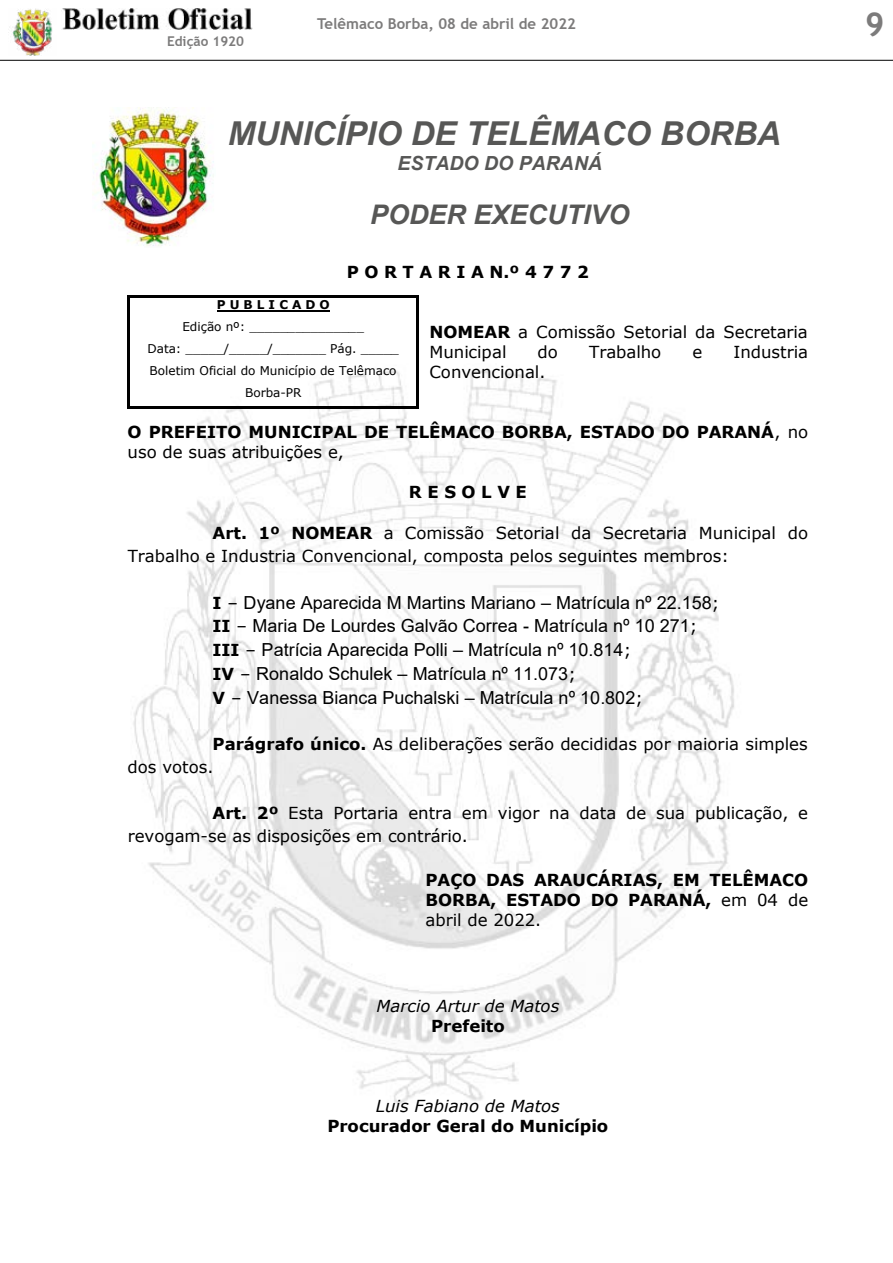
<style>
.page{position:relative;width:893px;height:1263px;background:#fff}
.page>*{position:absolute;margin:0;border:0;box-sizing:border-box;transform-origin:0 0}
.t1{font:italic 700 33px "Arial";color:#575756}
.t2{font:700 33px "Trebuchet MS";color:#7c7b7b}
.t3{font:italic 700 27px "Arial";color:#575756}
.t4{font:italic 700 19.5px "Arial";color:#575756}
.t5{font:18px/23.9px "Arial";color:#000}
.t6{font:16.5px/23.1px "Verdana";color:#000}
.t7{font:700 16.5px/20.1px "Verdana";color:#000}
.t8{font:italic 16.5px "Verdana";color:#000}
.t9{font:700 15px "Trebuchet MS";color:#7c7b7b}
.t10{font:700 13.5px "Trebuchet MS";color:#7c7b7b}
.t11{font:12px/21.9px "Verdana";letter-spacing:-.005em;color:#000;text-align:center}
.t12{font:700 12px "Verdana";color:#000}
.s1{font-weight:700}
.s2{font-weight:400}
.s3{font-family:"Verdana";font-weight:700;font-size:16.5px}
.s4{font-family:"Verdana";font-size:16.5px}
</style>
<div class="page">
<img style="left:9px;top:9px;width:44px;height:47px">
<img style="left:62px;top:8px;width:191px;height:21px">
<hr style="left:0;top:60px;width:893px;height:1px;background:#000">
<img style="left:93px;top:107px;width:121px;height:139px">
<img style="left:127px;top:331px;width:607px;height:773px">
<hr style="left:217px;top:310px;width:113px;height:2px;background:#000">
<hr style="left:130px;top:295px;width:287px;height:2px;background:#000">
<hr style="left:128px;top:298px;width:2px;height:109px;background:#000">
<hr style="left:130px;top:407px;width:287px;height:2px;background:#000">
<hr style="left:417px;top:298px;width:2px;height:109px;background:#000">
<p class="t10" style="left:167px;top:33px;width:79px">Edição 1920</p>
<p class="t9" style="left:317px;top:14px;width:260px">Telêmaco Borba, 08 de abril de 2022</p>
<h1 class="t2" style="left:865px;top:3px;width:21px">9</h1>
<h1 class="t1" style="left:228px;top:111px;width:555px">MUNICÍPIO DE TELÊMACO BORBA</h1>
<p class="t4" style="left:398px;top:150px;width:206px">ESTADO DO PARANÁ</p>
<h2 class="t3" style="left:370px;top:196px;width:261px">PODER EXECUTIVO</h2>
<p class="t7" style="left:347px;top:261px;width:244px">P O R T A R I A N.º 4 7 7 2</p>
<p class="t12" style="left:217px;top:297px;width:115px">P U B L I C A D O</p>
<p class="t11" style="left:147px;top:316px;width:253px">Edição nº: _______________<br>Data: _____/_____/_______ Pág. _____<br>Boletim Oficial do Município de Telêmaco<br>Borba-PR</p>
<p class="t6" style="left:429px;top:322px;width:380px;line-height:20px"><span class="s1">NOMEAR</span> a Comissão Setorial da Secretaria<br>Municipal</p>
<p class="t6" style="left:538px;top:340px;width:22px">do</p>
<p class="t6" style="left:589px;top:340px;width:74px">Trabalho</p>
<p class="t6" style="left:692px;top:340px;width:11px">e</p>
<p class="t6" style="left:733px;top:340px;width:76px">Industria</p>
<p class="t6" style="left:429px;top:360px;width:118px">Convencional.</p>
<p class="t7" style="left:128px;top:422px;width:682px">O PREFEITO MUNICIPAL DE TELÊMACO BORBA, ESTADO DO PARANÁ<span class="s2">, no uso de suas atribuições e,</span></p>
<p class="t7" style="left:409px;top:482px;width:120px">R E S O L V E</p>
<p class="t6" style="left:128px;top:521px;width:682px;text-indent:85px"><span class="s1">Art. 1º NOMEAR</span> a Comissão Setorial da Secretaria Municipal do<br>Trabalho e Industria Convencional, composta pelos seguintes membros:</p>
<p class="t5" style="left:213px;top:590px;width:508px"><span class="s3">I</span> <span class="s4">–</span> Dyane Aparecida M Martins Mariano – Matrícula nº 22.158<span class="s4">; </span><span class="s3">II</span> <span class="s4">–</span> Maria De Lourdes Galvão Correa - Matrícula nº 10 271<span class="s4">; </span><span class="s3">III</span> <span class="s4">–</span> Patrícia Aparecida Polli – Matrícula nº 10.814<span class="s4">;<br></span><span class="s3">IV</span> <span class="s4">–</span> Ronaldo Schulek – Matrícula nº 11.073<span class="s4">;<br></span><span class="s3">V</span> <span class="s4">–</span> Vanessa Bianca Puchalski – Matrícula nº 10.802<span class="s4">;</span></p>
<p class="t6" style="left:128px;top:732px;width:682px;text-indent:85px"><span class="s1">Parágrafo único.</span> As deliberações serão decididas por maioria simples dos votos.</p>
<p class="t6" style="left:128px;top:802px;width:682px;text-indent:85px"><span class="s1">Art. 2º</span> Esta Portaria entra em vigor na data de sua publicação, e revogam-se as disposições em contrário.</p>
<p class="t7" style="left:425px;top:869px;width:384px;text-align:justify">PAÇO DAS ARAUCÁRIAS, EM TELÊMACO BORBA, ESTADO DO PARANÁ, <span class="s2">em 04 de abril de 2022.</span></p>
<p class="t8" style="left:376px;top:994px;width:184px">Marcio Artur de Matos</p>
<p class="t7" style="left:431px;top:1015px;width:75px">Prefeito</p>
<p class="t8" style="left:376px;top:1094px;width:185px">Luis Fabiano de Matos</p>
<p class="t7" style="left:327px;top:1115px;width:282px">Procurador Geral do Município</p>
</div>
